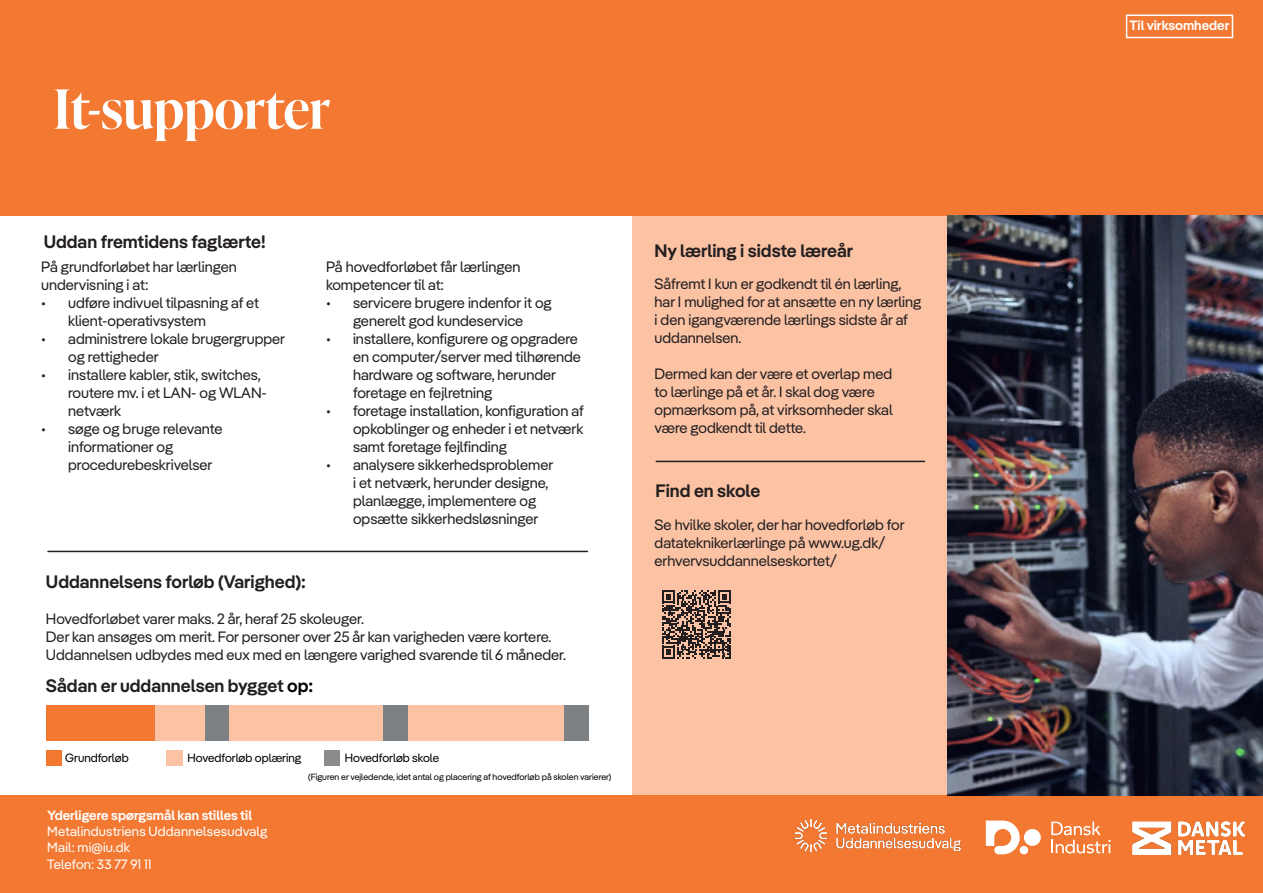
<style>
.page{position:relative;width:1263px;height:893px;background:#fff}
.page>*{position:absolute;margin:0;border:0;box-sizing:border-box;transform-origin:0 0}
.t1{font:600 54px "Ivy Presto Display";color:#fff}
.t2{font:600 18px "Pangea";color:#231f20}
.Brødtekst{font:15px/18px "Pangea";color:#231f20}
.Brødtekst-2{font:13.5px "Pangea";letter-spacing:.01em;color:#fff}
.t3{font:600 13.5px "Pangea";color:#fff}
.Brødtekst-3{font:12px "Pangea";color:#000}
.Brødtekst-4{font:9px "Pangea";color:#000}
.s1{color:#000}
</style>
<div class="page">
<div style="left:632px;top:216px;width:316px;height:579px;background:#fbc2a4"></div>
<div style="left:0;top:795px;width:1263px;height:98px;background:#f37932"></div>
<div style="left:0;top:0;width:1263px;height:216px;background:#f37932"></div>
<hr style="left:48px;top:551px;width:539px;height:1px;background:#231f20">
<hr style="left:656px;top:461px;width:268px;height:1px;background:#231f20">
<div style="left:46px;top:751px;width:16px;height:15px;background:#f37932"></div>
<div style="left:166px;top:751px;width:17px;height:15px;background:#fbc2a4"></div>
<div style="left:325px;top:750px;width:15px;height:16px;background:#8b8b8b"></div>
<div style="left:155px;top:705px;width:50px;height:35px;background:#fbc2a4"></div>
<div style="left:205px;top:705px;width:25px;height:35px;background:#7d8183"></div>
<div style="left:230px;top:705px;width:121px;height:35px;background:#fbc2a4"></div>
<div style="left:564px;top:705px;width:24px;height:35px;background:#7d8183"></div>
<div style="left:46px;top:705px;width:109px;height:35px;background:#f37932"></div>
<div style="left:349px;top:705px;width:121px;height:35px;background:#fbc2a4"></div>
<div style="left:383px;top:705px;width:25px;height:35px;background:#7d8183"></div>
<div style="left:469px;top:705px;width:95px;height:35px;background:#fbc2a4"></div>
<svg style="left:662px;top:590px;width:69px;height:69px"></svg>
<div style="left:1126px;top:15px;width:107px;height:23px;border:2px solid #fff"></div>
<img style="left:947px;top:216px;width:316px;height:579px">
<img style="left:1133px;top:821px;width:112px;height:33px">
<img style="left:794px;top:819px;width:167px;height:34px">
<div style="left:1020px;top:846px;width:8px;height:8px;background:#fff;border-radius:50%"></div>
<div style="left:1024px;top:829px;width:17px;height:17px;background:#fff;border-radius:50%"></div>
<svg style="left:986px;top:820px;width:34px;height:34px"></svg>
<svg style="left:1051px;top:822px;width:60px;height:31px"></svg>
<h1 class="t1" style="left:53px;top:70px;width:278px">It-supporter</h1>
<h2 class="t2" style="left:44px;top:228px;width:224px">Uddan fremtidens faglærte!</h2>
<h2 class="t2" style="left:655px;top:238px;width:200px">Ny lærling i sidste læreår</h2>
<h2 class="Brødtekst" style="left:41px;top:257px;width:197px">På grundforløbet har lærlingen undervisning i at:</h2>
<p class="Brødtekst" style="left:68px;top:293px;width:192px;text-indent:-27px">• udføre indivuel tilpasning af et klient-operativsystem</p>
<p class="Brødtekst" style="left:68px;top:329px;width:218px;text-indent:-27px">• administrere lokale brugergrupper og rettigheder</p>
<p class="Brødtekst" style="left:68px;top:365px;width:200px;text-indent:-27px">• installere kabler, stik, switches, routere mv. i et LAN- og WLAN&shy;netværk</p>
<p class="Brødtekst" style="left:68px;top:419px;width:156px;text-indent:-27px">• søge og bruge relevante informationer og procedurebeskrivelser</p>
<h2 class="Brødtekst" style="left:326px;top:257px;width:196px">På hovedforløbet får lærlingen kompetencer til at:</h2>
<p class="Brødtekst" style="left:326px;top:293px;width:227px;text-align:center">• servicere brugere indenfor it og generelt god kundeservice</p>
<p class="Brødtekst" style="left:353px;top:329px;width:229px;text-indent:-27px">• installere, konfigurere og opgradere en computer/server med tilhørende hardware og software, herunder foretage en fejlretning</p>
<p class="Brødtekst" style="left:353px;top:401px;width:232px;text-align:justify;text-indent:-27px">• foretage installation, konfiguration af opkoblinger og enheder i et netværk samt foretage fejlfinding</p>
<p class="Brødtekst" style="left:353px;top:455px;width:202px;text-indent:-27px">• analysere sikkerhedsproblemer i et netværk, herunder designe, planlægge, implementere og opsætte sikkerhedsløsninger</p>
<h2 class="Brødtekst" style="left:655px;top:274px;width:268px">Såfremt I kun er godkendt til én lærling, har I mulighed for at ansætte en ny lærling i den igangværende lærlings sidste år af uddannelsen.</h2>
<h2 class="Brødtekst" style="left:655px;top:364px;width:240px">Dermed kan der være et overlap med to lærlinge på et år. I skal dog være opmærksom på, at virksomheder skal være godkendt til dette.</h2>
<h2 class="t2" style="left:655px;top:477px;width:106px">Find en skole</h2>
<h2 class="Brødtekst" style="left:655px;top:515px;width:252px">Se hvilke skoler, der har hovedforløb for datateknikerlærlinge på www.ug.dk/ erhvervsuddannelseskortet/</h2>
<h2 class="t2" style="left:46px;top:569px;width:261px">Uddannelsens forløb (Varighed):</h2>
<p class="Brødtekst" style="left:46px;top:609px;width:319px">Hovedforløbet varer maks. 2 år, heraf 25 skoleuger.</p>
<p class="Brødtekst" style="left:46px;top:627px;width:521px">Der kan ansøges om merit. For personer over 25 år kan varigheden være kortere.<br>Uddannelsen udbydes med eux med en længere varighed svarende til 6 måneder.</p>
<h2 class="t2" style="left:46px;top:673px;width:269px">Sådan er uddannelsen bygget <span class="s1">op:</span></h2>
<p class="Brødtekst-3" style="left:65px;top:749px;width:65px">Grundforløb</p>
<p class="Brødtekst-3" style="left:187px;top:749px;width:115px">Hovedforløb oplæring</p>
<p class="Brødtekst-3" style="left:345px;top:749px;width:96px">Hovedforløb skole</p>
<h2 class="t3" style="left:47px;top:805px;width:206px">Yderligere spørgsmål kan stilles til</h2>
<p class="Brødtekst-2" style="left:47px;top:822px;width:222px">Metalindustriens Uddannelsesudvalg</p>
<p class="Brødtekst-2" style="left:47px;top:838px;width:84px">Mail: mi@iu.dk</p>
<p class="Brødtekst-2" style="left:47px;top:854px;width:106px">Telefon: 33 77 91 11</p>
<p class="Brødtekst-4" style="left:308px;top:771px;width:305px">(Figuren er vejledende, idet antal og placering af hovedforløb på skolen varierer)</p>
<h2 class="t3" style="left:1129px;top:15px;width:101px">Til virksomheder</h2>
</div>
